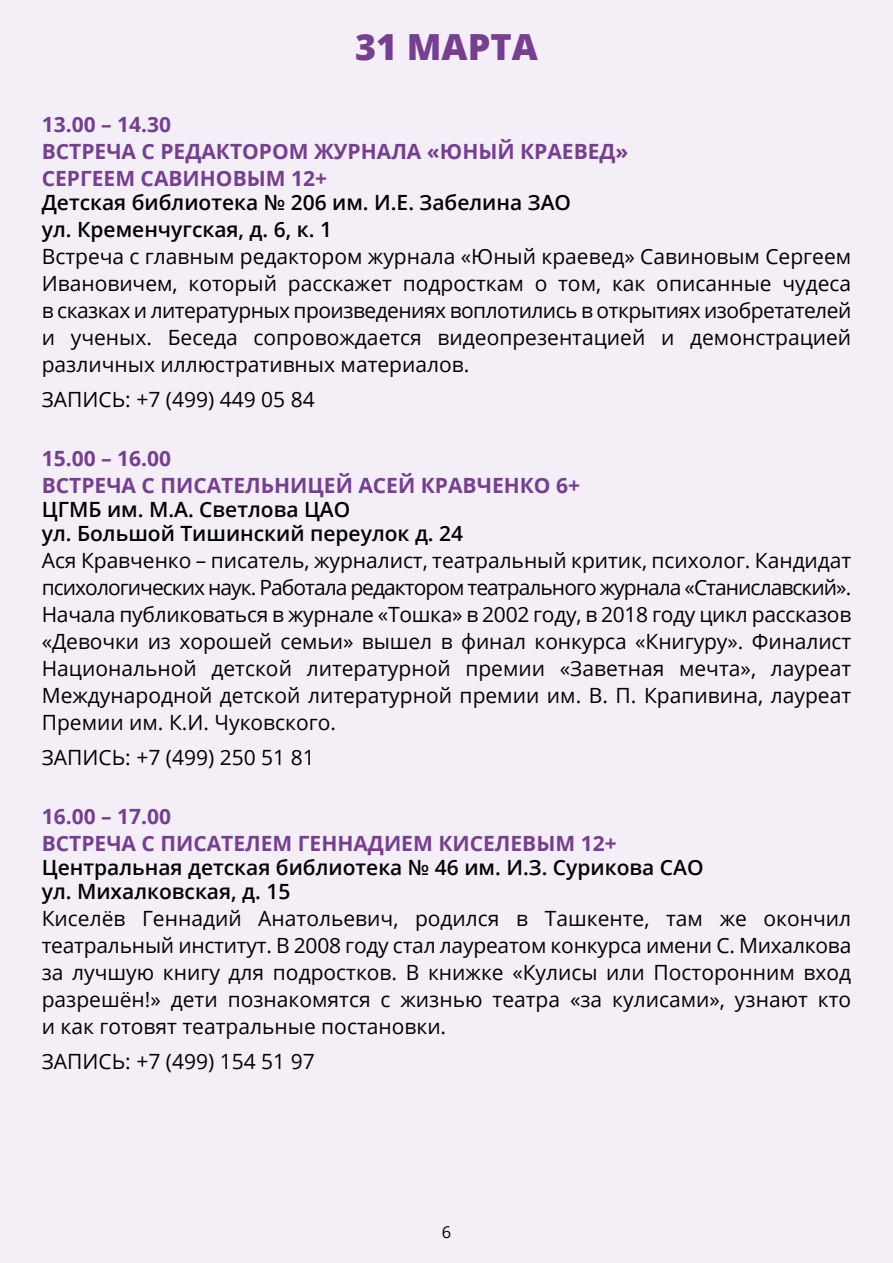
<style>
.page{position:relative;width:893px;height:1263px;background:#f4eff6}
.page>*{position:absolute;margin:0;border:0;box-sizing:border-box;transform-origin:0 0}
.t1{font:800 36px "Open Sans";color:#763f91}
.t2{font:21px/27px "Open Sans";color:#010101;text-align:justify}
.t3{font:600 21px/24px "Open Sans";color:#010101}
.t4{font:700 21px/27px "Open Sans";color:#763f91}
.t5{font:16.5px "Open Sans";color:#010101}
</style>
<div class="page">
<h1 class="t1" style="left:355px;top:20px;width:184px">31 МАРТА</h1>
<p class="t4" style="left:42px;top:110px;width:588px">13.00 – 14.30<br>ВСТРЕЧА С РЕДАКТОРОМ ЖУРНАЛА «ЮНЫЙ КРАЕВЕД»<br>СЕРГЕЕМ САВИНОВЫМ 12+</p>
<p class="t3" style="left:42px;top:188px;width:531px;line-height:27px">Детская библиотека № 206 им. И.Е. Забелина ЗАО ул. Кременчугская, д. 6, к. 1</p>
<p class="t2" style="left:42px;top:242px;width:811px">Встреча с главным редактором журнала «Юный краевед» Савиновым Сергеем Ивановичем, который расскажет подросткам о том, как описанные чудеса в сказках и литературных произведениях воплотились в открытиях изобретателей и ученых. Беседа сопровождается видеопрезентацией и демонстрацией различных иллюстративных материалов.</p>
<p class="t2" style="left:42px;top:385px;width:275px">ЗАПИСЬ: +7 (499) 449 05 84</p>
<p class="t4" style="left:42px;top:444px;width:540px">15.00 – 16.00<br>ВСТРЕЧА С ПИСАТЕЛЬНИЦЕЙ АСЕЙ КРАВЧЕНКО 6+</p>
<p class="t3" style="left:42px;top:497px;width:423px">ЦГМБ им. М.А. Светлова ЦАО<br>ул. Большой Тишинский переулок д. 24</p>
<p class="t2" style="left:42px;top:546px;width:811px">Ася Кравченко – писатель, журналист, театральный критик, психолог. Кандидат психологических наук. Работала редактором театрального журнала «Станиславский».<br>Начала публиковаться в журнале «Тошка» в 2002 году, в 2018 году цикл рассказов «Девочки из хорошей семьи» вышел в финал конкурса «Книгуру». Финалист Национальной детской литературной премии «Заветная мечта», лауреат Международной детской литературной премии им. В. П. Крапивина, лауреат Премии им. К.И. Чуковского.</p>
<p class="t2" style="left:42px;top:743px;width:275px">ЗАПИСЬ: +7 (499) 250 51 81</p>
<p class="t4" style="left:42px;top:802px;width:576px">16.00 – 17.00<br>ВСТРЕЧА С ПИСАТЕЛЕМ ГЕННАДИЕМ КИСЕЛЕВЫМ 12+</p>
<p class="t3" style="left:42px;top:854px;width:663px">Центральная детская библиотека № 46 им. И.З. Сурикова САО ул. Михалковская, д. 15</p>
<p class="t2" style="left:42px;top:904px;width:811px">Киселёв Геннадий Анатольевич, родился в Ташкенте, там же окончил театральный институт. В 2008 году стал лауреатом конкурса имени С. Михалкова за лучшую книгу для подростков. В книжке «Кулисы или Посторонним вход разрешён!» дети познакомятся с жизнью театра «за кулисами», узнают кто и как готовят театральные постановки.</p>
<p class="t2" style="left:42px;top:1047px;width:275px">ЗАПИСЬ: +7 (499) 154 51 97</p>
<p class="t5" style="left:442px;top:1221px;width:11px">6</p>
</div>
